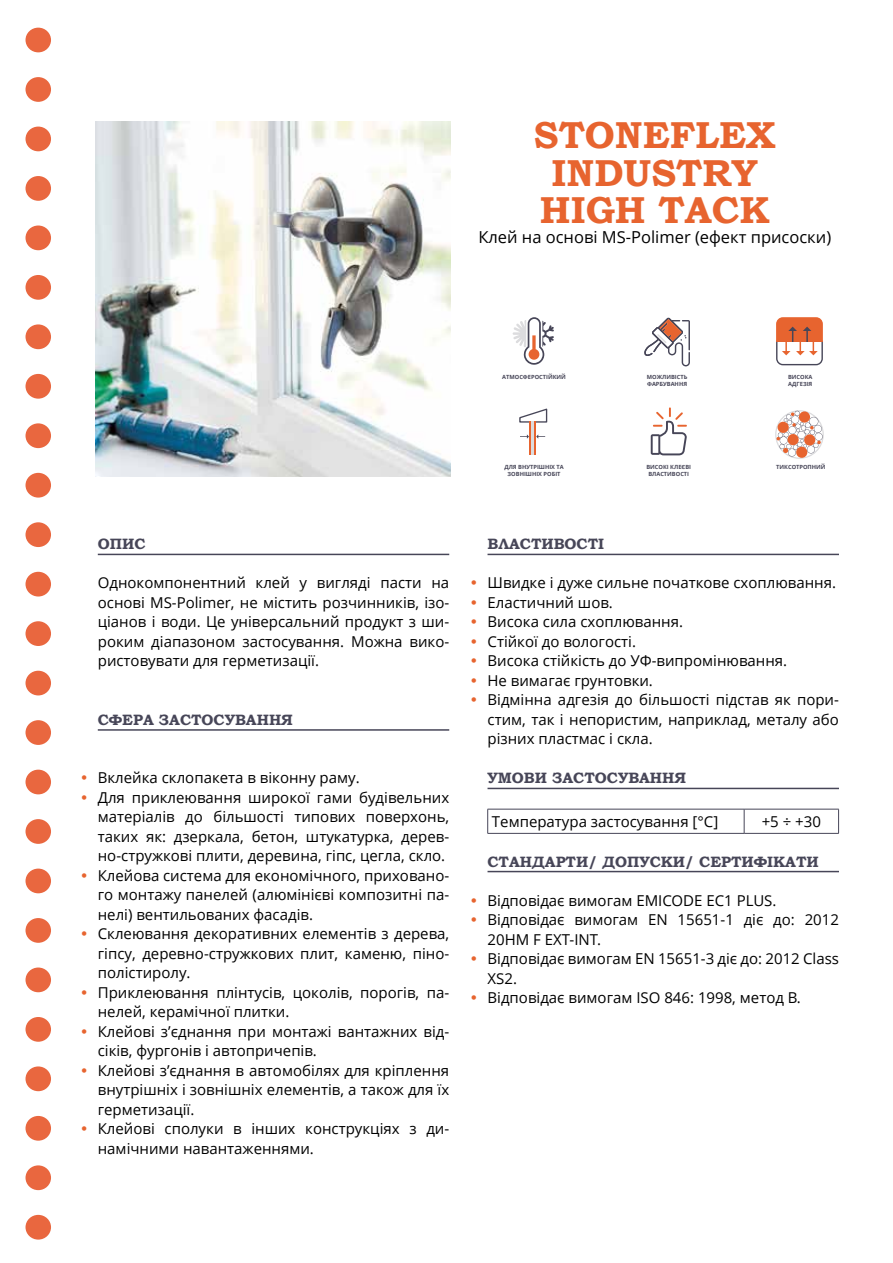
<style>
.page{position:relative;width:893px;height:1263px;background:#fff}
.page>*{position:absolute;margin:0;border:0;box-sizing:border-box;transform-origin:0 0}
.t1{font:700 37.5px/37.5px "Bookman Old Style";color:#e7642f;text-align:center}
.t2{font:16.5px "Open Sans";color:#000}
.t3{font:15px/19.5px "Open Sans";color:#000}
.t4{font:700 15px "Bookman Old Style";color:#474658}
.t5{font:700 5.7px/6.9px "Open Sans";color:#474658}
</style>
<div class="page">
<hr style="left:98px;top:554px;width:351px;height:1px;background:#474658">
<hr style="left:98px;top:729px;width:351px;height:2px;background:#474658">
<hr style="left:487px;top:554px;width:352px;height:1px;background:#474658">
<hr style="left:487px;top:788px;width:352px;height:1px;background:#474658">
<hr style="left:487px;top:871px;width:352px;height:1px;background:#474658">
<hr style="left:487px;top:809px;width:257px;height:1px;background:#474658">
<svg style="left:487px;top:809px;width:1px;height:24px"></svg>
<hr style="left:744px;top:809px;width:95px;height:1px;background:#474658">
<svg style="left:744px;top:809px;width:1px;height:24px"></svg>
<svg style="left:838px;top:809px;width:1px;height:24px"></svg>
<hr style="left:487px;top:833px;width:257px;height:1px;background:#474658">
<hr style="left:744px;top:833px;width:95px;height:1px;background:#474658">
<div style="left:26px;top:1215px;width:25px;height:24px;background:#e9673f;border-radius:50%"></div>
<div style="left:26px;top:1165px;width:25px;height:25px;background:#e9673f;border-radius:50%"></div>
<div style="left:26px;top:1116px;width:25px;height:25px;background:#e9673f;border-radius:50%"></div>
<div style="left:26px;top:1066px;width:25px;height:25px;background:#e9673f;border-radius:50%"></div>
<div style="left:26px;top:1017px;width:25px;height:25px;background:#e9673f;border-radius:50%"></div>
<div style="left:26px;top:967px;width:25px;height:25px;background:#e9673f;border-radius:50%"></div>
<div style="left:26px;top:918px;width:25px;height:25px;background:#e9673f;border-radius:50%"></div>
<div style="left:26px;top:868px;width:25px;height:25px;background:#e9673f;border-radius:50%"></div>
<div style="left:26px;top:819px;width:25px;height:25px;background:#e9673f;border-radius:50%"></div>
<div style="left:26px;top:770px;width:25px;height:24px;background:#e9673f;border-radius:50%"></div>
<div style="left:26px;top:720px;width:25px;height:25px;background:#e9673f;border-radius:50%"></div>
<div style="left:26px;top:671px;width:25px;height:24px;background:#e9673f;border-radius:50%"></div>
<div style="left:26px;top:621px;width:25px;height:25px;background:#e9673f;border-radius:50%"></div>
<div style="left:26px;top:572px;width:25px;height:24px;background:#e9673f;border-radius:50%"></div>
<div style="left:26px;top:522px;width:25px;height:25px;background:#e9673f;border-radius:50%"></div>
<div style="left:26px;top:473px;width:25px;height:25px;background:#e9673f;border-radius:50%"></div>
<div style="left:26px;top:423px;width:25px;height:25px;background:#e9673f;border-radius:50%"></div>
<div style="left:26px;top:374px;width:25px;height:25px;background:#e9673f;border-radius:50%"></div>
<div style="left:26px;top:324px;width:25px;height:25px;background:#e9673f;border-radius:50%"></div>
<div style="left:26px;top:275px;width:25px;height:25px;background:#e9673f;border-radius:50%"></div>
<div style="left:26px;top:225px;width:25px;height:25px;background:#e9673f;border-radius:50%"></div>
<div style="left:26px;top:176px;width:25px;height:25px;background:#e9673f;border-radius:50%"></div>
<div style="left:26px;top:127px;width:25px;height:24px;background:#e9673f;border-radius:50%"></div>
<div style="left:26px;top:77px;width:25px;height:25px;background:#e9673f;border-radius:50%"></div>
<div style="left:26px;top:28px;width:25px;height:24px;background:#e9673f;border-radius:50%"></div>
<img style="left:96px;top:121px;width:355px;height:355px">
<svg style="left:644px;top:318px;width:46px;height:48px"></svg>
<svg style="left:776px;top:317px;width:47px;height:48px"></svg>
<svg style="left:776px;top:411px;width:47px;height:45px"></svg>
<div style="left:796px;top:447px;width:11px;height:11px;background:#e7642f;border-radius:50%"></div>
<svg style="left:513px;top:317px;width:41px;height:48px"></svg>
<svg style="left:520px;top:434px;width:9px;height:5px"></svg>
<svg style="left:536px;top:434px;width:9px;height:5px"></svg>
<svg style="left:519px;top:408px;width:29px;height:15px"></svg>
<svg style="left:530px;top:421px;width:5px;height:34px"></svg>
<hr style="left:529px;top:421px;width:1px;height:34px;background:#e7642f">
<hr style="left:535px;top:421px;width:1px;height:34px;background:#e7642f">
<svg style="left:651px;top:407px;width:36px;height:48px"></svg>
<h1 class="t1" style="left:534px;top:116px;width:243px">STONEFLEX<br>INDUSTRY<br>HIGH TACK</h1>
<p class="t2" style="left:478px;top:228px;width:354px">Клей на основі MS-Polimer (ефект присоски)</p>
<p class="t4" style="left:98px;top:533px;width:49px">ОПИС</p>
<p class="t3" style="left:98px;top:573px;width:353px;text-align:justify">Однокомпонентний клей у вигляді пасти на основі MS-Polimer, не містить розчинників, ізо&shy;ціанов і води. Це універсальний продукт з ши&shy;роким діапазоном застосування. Можна вико&shy;ристовувати для герметизації.</p>
<p class="t4" style="left:98px;top:709px;width:197px">СФЕРА ЗАСТОСУВАННЯ</p>
<p class="t3" style="left:98px;top:768px;width:353px">Вклейка склопакета в віконну раму.<br>Для приклеювання широкої гами будівельних матеріалів до більшості типових поверхонь, таких як: дзеркала, бетон, штукатурка, дерев&shy;но-стружкові плити, деревина, гіпс, цегла, скло.<br>Клейова система для економічного, приховано&shy;го монтажу панелей (алюмінієві композитні па&shy;нелі) вентильованих фасадів.<br>Склеювання декоративних елементів з дерева, гіпсу, деревно-стружкових плит, каменю, піно&shy;полістиролу.<br>Приклеювання плінтусів, цоколів, порогів, па&shy;нелей, керамічної плитки.<br>Клейові з’єднання при монтажі вантажних від&shy;сіків, фургонів і автопричепів.<br>Клейові з’єднання в автомобілях для кріплення внутрішніх і зовнішніх елементів, а також для їх герметизації.<br>Клейові сполуки в інших конструкціях з ди&shy;намічними навантаженнями.</p>
<p class="t5" style="left:502px;top:374px;width:65px">АТМОСФЕРОСТІЙКИЙ</p>
<p class="t5" style="left:647px;top:374px;width:42px">МОЖЛИВІСТЬ<br>ФАРБУВАННЯ</p>
<p class="t5" style="left:788px;top:374px;width:26px">ВИСОКА<br>АДГЕЗІЯ</p>
<p class="t5" style="left:504px;top:464px;width:61px;text-align:center">ДЛЯ ВНУТРІШНІХ ТА<br>ЗОВНІШНІХ РОБІТ</p>
<p class="t5" style="left:646px;top:464px;width:46px;text-align:center">ВИСОКІ КЛЕЄВІ<br>ВЛАСТИВОСТІ</p>
<p class="t5" style="left:776px;top:464px;width:51px">ТИКСОТРОПНИЙ</p>
<p class="t4" style="left:487px;top:533px;width:118px">ВЛАСТИВОСТІ</p>
<p class="t3" style="left:487px;top:573px;width:353px">Швидке і дуже сильне початкове схоплювання.<br>Еластичний шов.<br>Висока сила схоплювання.<br>Стійкої до вологості.<br>Висока стійкість до УФ-випромінювання.<br>Не вимагає грунтовки.<br>Відмінна адгезія до більшості підстав як пори&shy;стим, так і непористим, наприклад, металу або різних пластмас і скла.</p>
<p class="t4" style="left:487px;top:767px;width:200px">УМОВИ ЗАСТОСУВАННЯ</p>
<p class="t3" style="left:492px;top:812px;width:228px">Температура застосування [°C]</p>
<p class="t3" style="left:762px;top:812px;width:61px">+5 ÷ +30</p>
<p class="t4" style="left:487px;top:850px;width:333px">СТАНДАРТИ/ ДОПУСКИ/ СЕРТИФІКАТИ</p>
<p class="t3" style="left:487px;top:891px;width:353px">Відповідає вимогам EMICODE EC1 PLUS.<br>Відповідає вимогам EN 15651-1 діє до: 2012<br>20HM F EXT-INT.<br>Відповідає вимогам EN 15651-3 діє до: 2012 Class<br>XS2.<br>Відповідає вимогам ISO 846: 1998, метод B.</p>
</div>
